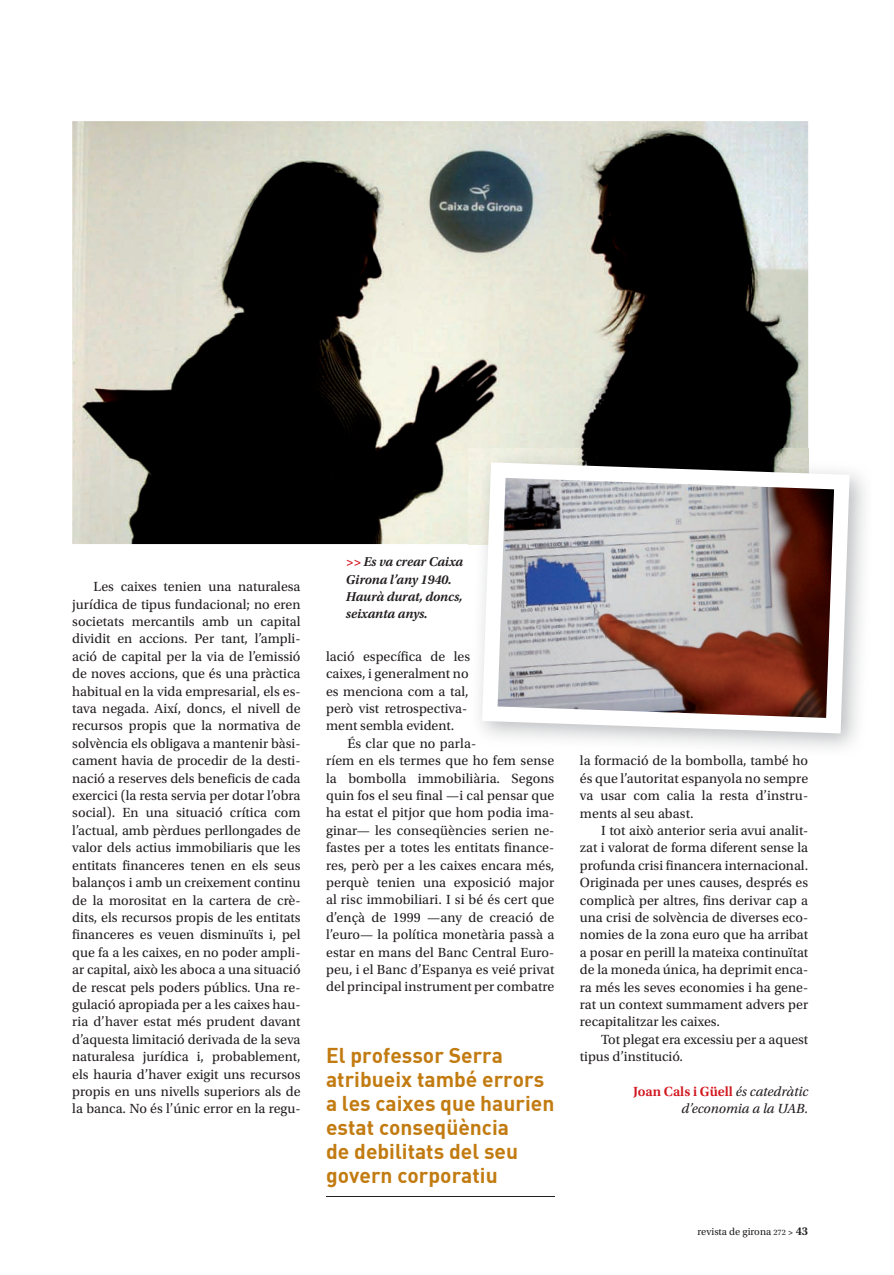
<style>
.page{position:relative;width:894px;height:1275px;background:#fff}
.page>*{position:absolute;margin:0;border:0;box-sizing:border-box;transform-origin:0 0}
.t1{font:21px/24px "DIN Bold";color:#c27b11}
.t2{font:13.95px/17.4px "Utopia Std";letter-spacing:.005em;color:#231f20;text-align:justify}
.t3{font:italic 13.95px/17.4px "Utopia Std";color:#231f20;text-align:right}
.t4{font:italic 600 13.5px/17.4px "Utopia Std";letter-spacing:-.01em;color:#231f20}
.t5{font:10.5px "Utopia Std";color:#231f20}
.s1{color:#d2161e}
.s2{font-weight:600;font-style:normal;color:#d2161e}
.s3{font-size:8.25px}
.s4{font-weight:600;font-size:9px}
.s5{font-weight:600;font-size:12px}
</style>
<div class="page">
<hr style="left:326px;top:1195px;width:228px;height:1px;background:#231f20">
<img style="left:72px;top:121px;width:736px;height:423px">
<img style="left:468px;top:448px;width:340px;height:96px">
<svg style="left:482px;top:462px;width:367px;height:271px"></svg>
<p class="t2" style="left:72px;top:578px;width:230px;text-indent:21px">Les caixes tenien una naturalesa jurídica de tipus fundacional; no eren societats mercantils amb un capital dividit en accions. Per tant, l’ampli&shy;ació de capital per la via de l’emissió de noves accions, que és una pràctica habitual en la vida empresarial, els es&shy;tava negada. Així, doncs, el nivell de recursos propis que la normativa de solvència els obligava a mantenir bàsi&shy;cament havia de procedir de la desti&shy;nació a reserves dels beneficis de cada exercici (la resta servia per dotar l’obra social). En una situació crítica com l’actual, amb pèrdues perllongades de valor dels actius immobiliaris que les entitats financeres tenen en els seus balanços i amb un creixement continu de la morositat en la cartera de crè&shy;dits, els recursos propis de les entitats financeres es veuen disminuïts i, pel que fa a les caixes, en no poder ampli&shy;ar capital, això les aboca a una situació de rescat pels poders públics. Una re&shy;gulació apropiada per a les caixes hau&shy;ria d’haver estat més prudent davant d’aquesta limitació derivada de la seva naturalesa jurídica i, probablement, els hauria d’haver exigit uns recursos propis en uns nivells superiors als de la banca. No és l’únic error en la regu-</p>
<p class="t4" style="left:346px;top:553px;width:119px"><span class="s1">&gt;&gt;</span> Es va crear Caixa<br>Girona l’any 1940.<br>Haurà durat, doncs, seixanta anys.</p>
<p class="t2" style="left:326px;top:647px;width:146px;text-align:left">lació específica de les caixes, i generalment no es menciona com a tal, però vist retrospectiva&shy;ment sembla evident.</p>
<p class="t2" style="left:326px;top:734px;width:230px;text-align:left;text-indent:21px">És clar que no parla-<br>ríem en els termes que ho fem sense la bombolla immobiliària. Segons quin fos el seu final —i cal pensar que ha estat el pitjor que hom podia ima&shy;ginar— les conseqüències serien ne&shy;fastes per a totes les entitats finance&shy;res, però per a les caixes encara més, perquè tenien una exposició major al risc immobiliari. I si bé és cert que d’ençà de 1999 —any de creació de l’euro— la política monetària passà a estar en mans del Banc Central Euro&shy;peu, i el Banc d’Espanya es veié privat del principal instrument per combatre</p>
<h1 class="t1" style="left:326px;top:1042px;width:230px">El professor Serra atribueix també errors a les caixes que haurien estat conseqüència<br>de debilitats del seu govern corporatiu</h1>
<p class="t2" style="left:580px;top:752px;width:230px">la formació de la bombolla, també ho és que l’autoritat espanyola no sempre va usar com calia la resta d’instru&shy;ments al seu abast.</p>
<p class="t2" style="left:580px;top:821px;width:230px;text-indent:21px">I tot això anterior seria avui analit&shy;zat i valorat de forma diferent sense la profunda crisi financera internacional.<br>Originada per unes causes, després es complicà per altres, fins derivar cap a una crisi de solvència de diverses eco&shy;nomies de la zona euro que ha arribat a posar en perill la mateixa continuïtat de la moneda única, ha deprimit enca&shy;ra més les seves economies i ha gene&shy;rat un context summament advers per recapitalitzar les caixes.</p>
<p class="t2" style="left:580px;top:1030px;width:230px;text-indent:21px">Tot plegat era excessiu per a aquest tipus d’institució.</p>
<p class="t3" style="left:633px;top:1082px;width:177px"><span class="s2">Joan Cals i Güell</span> és catedràtic d’economia a la UAB.</p>
<p class="t5" style="left:697px;top:1225px;width:112px">revista de girona <span class="s3">272</span> <span class="s4">&gt;</span> <span class="s5">43</span></p>
</div>
